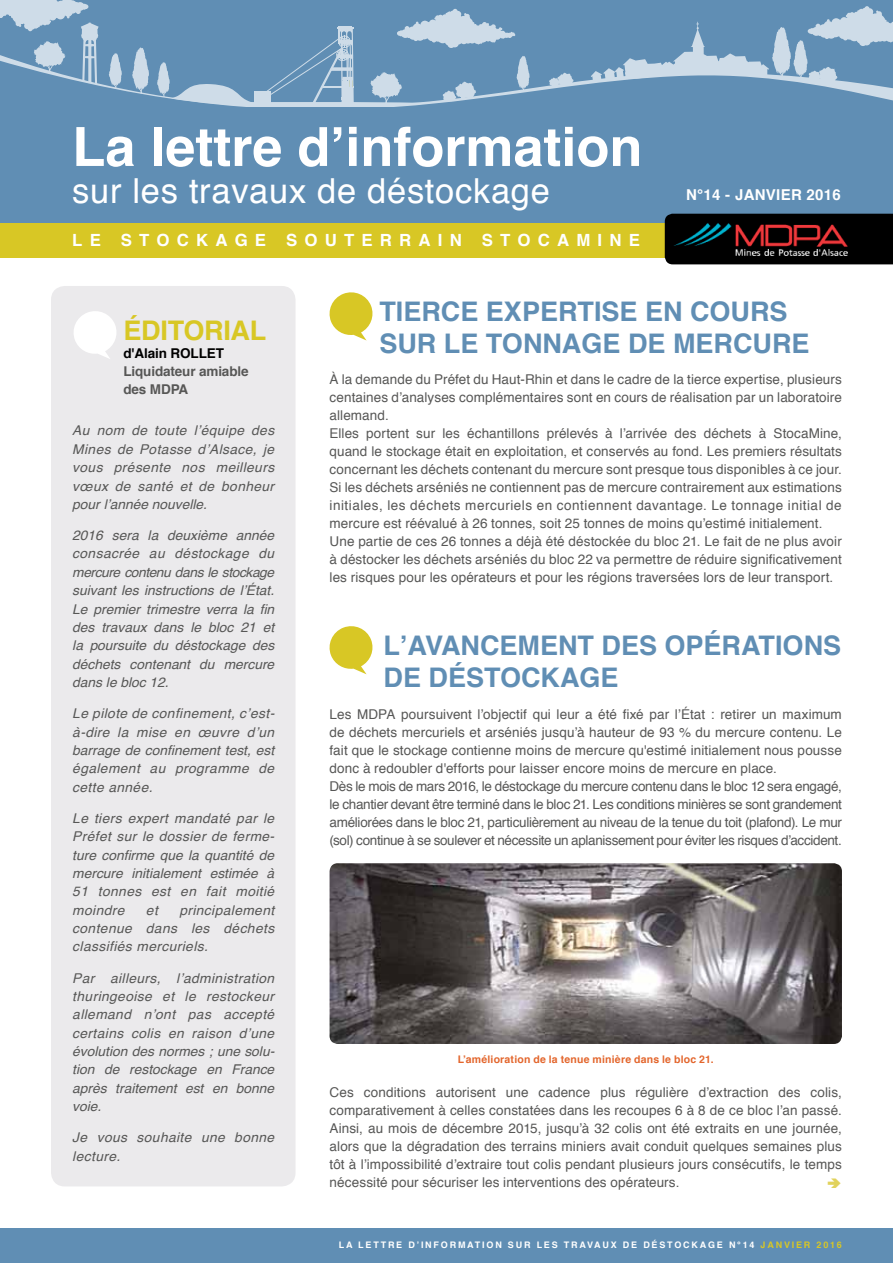
<style>
.page{position:relative;width:893px;height:1263px;background:#fff}
.page>*{position:absolute;margin:0;border:0;box-sizing:border-box;transform-origin:0 0}
.t1{font:700 54px "Helvetica";color:#fff}
.t2{font:34.5px "Helvetica";letter-spacing:.02em;color:#fff}
.t3{font:700 27px/32.4px "Helvetica";color:#608eb4}
.t4{font:700 27px "Helvetica";color:#d8c725}
.t5{font:700 16.8px "Helvetica";letter-spacing:.43em;color:#fff}
.t6{font:700 15px "Helvetica";letter-spacing:.02em;color:#fff}
.t7{font:13.5px/18px "Helvetica";letter-spacing:.005em;color:#575756}
.t8{font:italic 13.5px/18.3px "Helvetica";letter-spacing:.03em;color:#575756;text-align:justify}
.t9{font:13.5px/18px "Helvetica";letter-spacing:-.015em;color:#575756}
.t10{font:700 13.5px/18px "Helvetica";letter-spacing:-.01em;color:#575756}
.t11{font:700 13.5px "Helvetica";letter-spacing:-.01em;color:#000}
.t12{font:700 10.5px "Helvetica";letter-spacing:.02em;color:#e3662d}
.t13{font:700 9px "Helvetica";letter-spacing:.2em;color:#fff}
.s1{color:#d8c725}
</style>
<div class="page">
<div style="left:0;top:0;width:893px;height:256px;background:#608eb4"></div>
<div style="left:0;top:223px;width:893px;height:34px;background:#d8c725"></div>
<svg style="left:92px;top:72px;width:801px;height:29px"></svg>
<svg style="left:549px;top:73px;width:25px;height:13px"></svg>
<svg style="left:591px;top:6px;width:302px;height:76px"></svg>
<svg style="left:132px;top:47px;width:17px;height:47px"></svg>
<svg style="left:109px;top:53px;width:13px;height:36px"></svg>
<svg style="left:0;top:0;width:99px;height:84px"></svg>
<svg style="left:157px;top:9px;width:373px;height:97px"></svg>
<div style="left:51px;top:286px;width:245px;height:900px;background:#ebeaec;border-radius:14px"></div>
<div style="left:0;top:1229px;width:893px;height:34px;background:#608eb4"></div>
<img style="left:665px;top:214px;width:228px;height:50px">
<svg style="left:329px;top:292px;width:44px;height:48px"></svg>
<svg style="left:329px;top:626px;width:44px;height:48px"></svg>
<svg style="left:74px;top:311px;width:42px;height:48px"></svg>
<img style="left:330px;top:863px;width:512px;height:181px">
<h1 class="t1" style="left:72px;top:103px;width:572px">La lettre d’information</h1>
<h2 class="t2" style="left:72px;top:164px;width:479px">sur les travaux de déstockage</h2>
<p class="t5" style="left:72px;top:227px;width:569px">LE STOCKAGE SOUTERRAIN STOCAMINE</p>
<p class="t6" style="left:686px;top:183px;width:156px">N°14 - JANVIER 2016</p>
<h3 class="t4" style="left:123px;top:308px;width:97px">Éditorial</h3>
<p class="t11" style="left:123px;top:342px;width:77px">d'Alain Rolle</p>
<p class="t11" style="left:216px;top:342px;width:10px">t</p>
<p class="t10" style="left:123px;top:362px;width:127px">Liquidateur amiable des MD PA</p>
<p class="t8" style="left:72px;top:422px;width:203px">Au nom de toute l’équipe des Mines de Potasse d’Alsace, je vous présente nos meilleurs vœux de santé et de bonheur pour l’année nouvelle.</p>
<p class="t8" style="left:72px;top:526px;width:203px">2016 sera la deuxième année consacrée au déstockage du mercure contenu dans le stockage suivant les instructions de l’État.<br>Le premier trimestre verra la fin des travaux dans le bloc 21 et la poursuite du déstockage des déchets contenant du mercure dans le bloc 12.</p>
<p class="t8" style="left:72px;top:704px;width:204px">Le pilote de confinement, c’est&shy;à-dire la mise en œuvre d’un barrage de confinement test, est également au programme de cette année.</p>
<p class="t8" style="left:72px;top:809px;width:204px">Le tiers expert mandaté par le Préfet sur le dossier de ferme&shy;ture confirme que la quantité de mercure initialement estimée à 51 tonnes est en fait moitié moindre</p>
<p class="t8" style="left:72px;top:901px;width:203px;text-indent:107px">principalement contenue dans les déchets classifiés mercuriels.</p>
<p class="t8" style="left:72px;top:969px;width:204px">Par ailleurs, l’administration thuringeoise et le restockeur allemand n’ont pas accepté certains colis en raison d’une évolution des normes ; une solu&shy;tion de restockage en France après traitement est en bonne voie.</p>
<p class="t8" style="left:72px;top:1129px;width:203px">Je vous souhaite une bonne lecture.</p>
<p class="t8" style="left:146px;top:901px;width:13px">et</p>
<h3 class="t3" style="left:379px;top:296px;width:432px;text-indent:371px">RS<br>SUR LE TONNAGE DE MERCURE</h3>
<p class="t7" style="left:330px;top:370px;width:514px">À la demande du Préfet du Haut-Rhin et dans le cadre de la tierce expertise, plusieurs centaines d’analyses complémentaires sont en cours de réalisation par un laboratoire allemand.<br>Elles portent sur les échantillons prélevés à l’arrivée des déchets à StocaMine, quand le stockage était en exploitation, et conservés au fond. Les premiers résultats concernant les déchets contenant du mercure sont presque tous disponibles à ce jour.<br>Si les déchets arséniés ne contiennent pas de mercure contrairement aux estimations initiales, les déchets mercuriels en contiennent davantage. Le tonnage initial de mercure est réévalué à 26 tonnes, soit 25 tonnes de moins qu’estimé initialement.<br>Une partie de ces 26 tonnes a déjà été déstockée du bloc 21. Le fait de ne plus avoir à déstocker les déchets arséniés du bloc 22 va permettre de réduire significativement les risques pour les opérateurs et pour les régions traversées lors de leur transport.</p>
<h3 class="t3" style="left:379px;top:296px;width:331px">TIERCE EXPERTISE EN COU</h3>
<h3 class="t3" style="left:384px;top:629px;width:457px">L’AVANCEMENT DES OPÉRATIONS<br>DE DÉSTOCK</h3>
<h3 class="t3" style="left:560px;top:662px;width:60px">AGE</h3>
<p class="t9" style="left:330px;top:705px;width:514px">Les MDPA poursuivent l’objectif qui leur a été fixé par l’État : retirer un maximum de déchets mercuriels et arséniés jusqu’à hauteur de 93 % du mercure contenu. Le fait que le stockage contienne moins de mercure qu'estimé initialement nous pousse donc à redoubler d'efforts pour laisser encore moins de mercure en place.<br>Dès le mois de mars 2016, le déstockage du mercure contenu dans le bloc 12 sera engagé, le chantier devant être terminé dans le bloc 21. Les conditions minières se sont grandement améliorées dans le bloc 21, particulièrement au niveau de la tenue du toit (plafond). Le mur (sol) continue à se soulever et nécessite un aplanissement pour éviter les risques d’accident.</p>
<p class="t12" style="left:458px;top:1050px;width:257px">L’amélioration de la tenue minière dans le bloc 21.</p>
<p class="t7" style="left:330px;top:1083px;width:514px;text-align:justify">Ces conditions autorisent une cadence plus régulière d’extraction des colis, comparativement à celles constatées dans les recoupes 6 à 8 de ce bloc l’an passé.<br>Ainsi, au mois de décembre 2015, jusqu’à 32 colis ont été extraits en une journée, alors que la dégradation des terrains miniers avait conduit quelques semaines plus tôt à l’impossibilité d’extraire tout colis pendant plusieurs jours consécutifs, le temps nécessité pour sécuriser les interventions des opérateurs.</p>
<p class="t13" style="left:339px;top:1238px;width:57px">La le ttre</p>
<p class="t13" style="left:408px;top:1238px;width:171px">d’in for mati on sur le s trava</p>
<p class="t13" style="left:602px;top:1238px;width:241px">ux de déstocka ge n °14 <span class="s1">JANVIER 2016</span></p>
</div>
